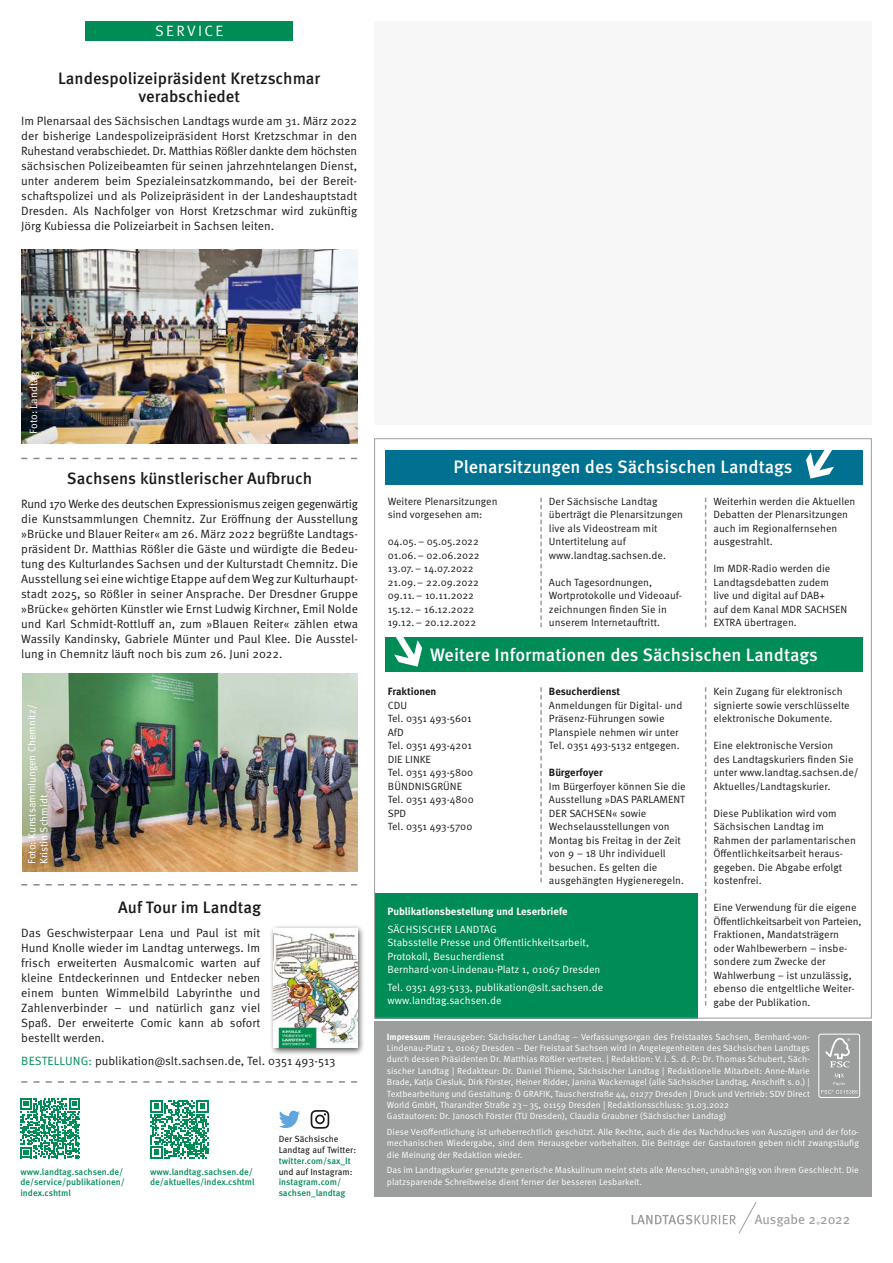
<style>
.page{position:relative;width:893px;height:1263px;background:#fff}
.page>*{position:absolute;margin:0;border:0;box-sizing:border-box;transform-origin:0 0}
.t1{font:500 18px "Meta Pro";color:#fff}
.t2{font:500 16.5px/18px "Meta Pro";color:#1a1a18;text-align:center}
.t3{font:15px "Meta Pro Norm";letter-spacing:.16em;color:#fff}
.t4{font:13.5px "Meta Pro";color:#9c9d9d}
.t5{font:12px/15px "Meta Pro Norm";color:#1a1a18;text-align:justify}
.t6{font:10.5px/13.5px "Meta Pro Norm";color:#1a1a18}
.t7{font:10.5px/12px "Meta Pro Norm";color:#fff}
.t8{font:700 10.5px "Meta Pro";color:#fff}
.t9{font:700 10.5px "Meta Pro";color:#1a1a18}
.t10{font:9px/11.4px "Meta Pro Norm";color:#fff}
.t11{font:500 9px/10.8px "Meta Pro";color:#008c57}
.t12{font:9px/10.8px "Meta Pro";color:#1a1a18}
.s1{color:#008c57}
.s2{font-family:"Meta Pro";font-weight:700}
</style>
<div class="page">
<svg style="left:279px;top:1111px;width:21px;height:17px"></svg>
<svg style="left:311px;top:1110px;width:18px;height:19px"></svg>
<svg style="left:20px;top:1098px;width:60px;height:60px"></svg>
<svg style="left:150px;top:1100px;width:59px;height:58px"></svg>
<div style="left:374px;top:1021px;width:498px;height:176px;background:#9c9d9d"></div>
<img style="left:22px;top:249px;width:335px;height:195px">
<img style="left:22px;top:674px;width:335px;height:198px">
<svg style="left:21px;top:458px;width:336px;height:1px"></svg>
<svg style="left:21px;top:884px;width:336px;height:1px"></svg>
<svg style="left:21px;top:1081px;width:336px;height:2px"></svg>
<div style="left:819px;top:1034px;width:41px;height:64px;border:1px solid #fff;border-radius:2px"></div>
<svg style="left:825px;top:1038px;width:25px;height:29px"></svg>
<svg style="left:821px;top:1074px;width:37px;height:20px"></svg>
<div style="left:269px;top:924px;width:96px;height:132px;background:#1a1a18;opacity:.75"></div>
<img style="left:273px;top:928px;width:84px;height:119px">
<svg style="left:632px;top:1202px;width:125px;height:32px"></svg>
<div style="left:375px;top:893px;width:322px;height:125px;background:#008c57"></div>
<div style="left:385px;top:637px;width:477px;height:34px;background:#008c57"></div>
<svg style="left:394px;top:637px;width:28px;height:30px"></svg>
<svg style="left:705px;top:687px;width:1px;height:319px"></svg>
<svg style="left:540px;top:687px;width:2px;height:195px"></svg>
<div style="left:385px;top:451px;width:477px;height:34px;background:#007191"></div>
<svg style="left:806px;top:450px;width:28px;height:29px"></svg>
<svg style="left:540px;top:498px;width:2px;height:129px"></svg>
<svg style="left:705px;top:498px;width:1px;height:129px"></svg>
<div style="left:374px;top:21px;width:498px;height:404px;background:#f7f7f8"></div>
<div style="left:85px;top:21px;width:208px;height:20px;background:#008c57"></div>
<h3 class="t3" style="left:155px;top:20px;width:70px">SERVICE</h3>
<h2 class="t2" style="left:58px;top:68px;width:264px">Landespolizeipräsident Kretzschmar verabschiedet</h2>
<p class="t5" style="left:21px;top:113px;width:338px">Im Plenarsaal des Sächsischen Landtags wurde am 31. März 2022 der bisherige Landespolizeipräsident Horst Kretzschmar in den Ruhestand verabschiedet. Dr. Matthias Rößler dankte dem höchsten sächsischen Polizeibeamten für seinen jahrzehntelangen Dienst, unter anderem beim Spezialeinsatzkommando, bei der Bereit&shy;schaftspolizei und als Polizeipräsident in der Landeshauptstadt Dresden. Als Nachfolger von Horst Kretzschmar wird zukünftig Jörg Kubiessa die Polizeiarbeit in Sachsen leiten.</p>
<p class="t7" style="left:27px;top:434px;width:63px;rotate:-90deg">Foto: Landtag</p>
<h2 class="t2" style="left:67px;top:468px;width:247px">Sachsens künstlerischer Aufbruch</h2>
<p class="t5" style="left:21px;top:495px;width:338px">Rund 170 Werke des deutschen Expressionismus zeigen gegenwärtig die Kunstsammlungen Chemnitz. Zur Eröffnung der Ausstellung »Brücke und Blauer Reiter« am 26. März 2022 begrüßte Landtags&shy;präsident Dr. Matthias Rößler die Gäste und würdigte die Bedeu&shy;tung des Kulturlandes Sachsen und der Kulturstadt Chemnitz. Die Ausstellung sei eine wichtige Etappe auf dem Weg zur Kulturhaupt&shy;stadt 2025, so Rößler in seiner Ansprache. Der Dresdner Gruppe »Brücke« gehörten Künstler wie Ernst Ludwig Kirchner, Emil Nolde und Karl Schmidt-Rottluff an, zum »Blauen Reiter« zählen etwa Wassily Kandinsky, Gabriele Münter und Paul Klee. Die Ausstel&shy;lung in Chemnitz läuft noch bis zum 26. Juni 2022.</p>
<p class="t7" style="left:25px;top:864px;width:161px;rotate:-90deg">Foto: Kunstsammlungen Chemnitz/<br>Kristin Schmidt</p>
<h2 class="t2" style="left:118px;top:898px;width:144px">Auf Tour im Landtag</h2>
<p class="t5" style="left:21px;top:924px;width:241px">Das Geschwisterpaar Lena und Paul ist mit Hund Knolle wieder im Landtag unterwegs. Im frisch erweiterten Ausmalcomic warten auf kleine Entdeckerinnen und Entdecker neben einem bunten Wimmelbild Labyrinthe und Zahlenverbinder – und natürlich ganz viel Spaß. Der erweiterte Comic kann ab sofort bestellt werden.</p>
<p class="t5" style="left:21px;top:1053px;width:316px"><span class="s1">BESTELLUNG:</span> publikation@slt.sachsen.de, Tel. 0351 493-513</p>
<p class="t11" style="left:20px;top:1165px;width:106px">www.landtag.sachsen.de/ de/service/publikationen/ index.cshtml</p>
<p class="t11" style="left:150px;top:1165px;width:106px">www.landtag.sachsen.de/ de/aktuelles/index.cshtml</p>
<p class="t12" style="left:279px;top:1133px;width:79px">Der Sächsische<br>Landtag auf Twitter:</p>
<p class="t11" style="left:279px;top:1155px;width:74px">twitter.com/sax_lt</p>
<p class="t12" style="left:279px;top:1165px;width:75px">und auf Instagram:</p>
<p class="t11" style="left:279px;top:1176px;width:68px">instagram.com/ sachsen_landtag</p>
<h2 class="t1" style="left:453px;top:453px;width:341px">Plenarsitzungen des Sächsischen Landtags</h2>
<p class="t6" style="left:388px;top:494px;width:111px">Weitere Plenarsitzungen sind vorgesehen am:</p>
<p class="t6" style="left:388px;top:534px;width:93px">04.05.– 05.05.2022</p>
<p class="t6" style="left:388px;top:548px;width:93px">01.06.– 02.06.2022</p>
<p class="t6" style="left:388px;top:561px;width:87px">13.07.– 14.07.2022</p>
<p class="t6" style="left:388px;top:575px;width:93px">21.09.– 22.09.2022</p>
<p class="t6" style="left:388px;top:588px;width:88px">09.11.– 10.11.2022</p>
<p class="t6" style="left:388px;top:602px;width:88px">15.12.– 16.12.2022</p>
<p class="t6" style="left:388px;top:615px;width:90px">19.12.– 20.12.2022</p>
<p class="t6" style="left:549px;top:494px;width:136px">Der Sächsische Landtag überträgt die Plenarsitzungen live als Videostream mit<br>Untertitelung auf</p>
<p class="t6" style="left:549px;top:548px;width:119px">www.landtag.sachsen.de.</p>
<p class="t6" style="left:549px;top:575px;width:135px">Auch Tagesordnungen,<br>Wortprotokolle und Videoauf&shy;zeichnungen finden Sie in unserem Internetauftritt.</p>
<p class="t6" style="left:713px;top:494px;width:143px">Weiterhin werden die Aktuellen<br>Debatten der Plenarsitzungen auch im Regionalfernsehen ausgestrahlt.</p>
<p class="t6" style="left:713px;top:561px;width:135px">Im MDR-Radio werden die<br>Landtagsdebatten zudem live und digital auf DAB+<br>auf dem Kanal MDR SACHSEN<br>EXTRA übertragen.</p>
<h1 class="t1" style="left:430px;top:641px;width:389px">Weitere Informationen des Sächsischen Landtags</h1>
<h3 class="t9" style="left:388px;top:683px;width:50px">Fraktionen</h3>
<p class="t6" style="left:388px;top:698px;width:85px">CDU<br>Tel. 0351 493-5601</p>
<p class="t6" style="left:388px;top:725px;width:86px">AfD<br>Tel. 0351 493-4201</p>
<p class="t6" style="left:388px;top:752px;width:87px">DIE LINKE<br>Tel. 0351 493-5800</p>
<p class="t6" style="left:388px;top:779px;width:87px">BÜNDNISGRÜNE<br>Tel. 0351 493-4800</p>
<p class="t6" style="left:388px;top:806px;width:86px">SPD<br>Tel. 0351 493-5700</p>
<h3 class="t9" style="left:549px;top:683px;width:73px">Besucherdienst</h3>
<p class="t6" style="left:549px;top:698px;width:135px">Anmeldungen für Digital- und<br>Präsenz-Führungen sowie<br>Planspiele nehmen wir unter<br>Tel. 0351 493-5132 entgegen.</p>
<h3 class="t9" style="left:549px;top:764px;width:55px">Bürgerfoyer</h3>
<p class="t6" style="left:549px;top:779px;width:138px">Im Bürgerfoyer können Sie die<br>Ausstellung »DAS PARLAMENT<br>DER SACHSEN« sowie<br>Wechselausstellungen von<br>Montag bis Freitag in der Zeit von 9 – 18 Uhr individuell besuchen. Es gelten die ausgehängten Hygieneregeln.</p>
<h3 class="t8" style="left:387px;top:903px;width:182px">Publikationsbestellung und Leserbriefe</h3>
<p class="t7" style="left:387px;top:922px;width:111px">SÄCHSISCHER LANDTAG</p>
<p class="t7" style="left:387px;top:935px;width:203px;line-height:13.5px">Stabsstelle Presse und Öffentlichkeitsarbeit,<br>Protokoll, Besucherdienst</p>
<p class="t7" style="left:387px;top:963px;width:215px">Bernhard-von-Lindenau-Platz 1, 01067 Dresden</p>
<p class="t7" style="left:387px;top:981px;width:217px">Tel. 0351 493-5133, publikation@slt.sachsen.de</p>
<p class="t7" style="left:387px;top:994px;width:116px">www.landtag.sachsen.de</p>
<p class="t6" style="left:713px;top:684px;width:138px">Kein Zugang für elektronisch signierte sowie verschlüsselte elektronische Dokumente.</p>
<p class="t6" style="left:713px;top:738px;width:147px">Eine elektronische Version<br>des Landtagskuriers finden Sie unter www.landtag.sachsen.de/</p>
<p class="t6" style="left:713px;top:779px;width:119px">Aktuelles/Landtagskurier.</p>
<p class="t6" style="left:713px;top:806px;width:144px">Diese Publikation wird vom<br>Sächsischen Landtag im<br>Rahmen der parlamentarischen<br>Öffentlichkeitsarbeit heraus&shy;gegeben. Die Abgabe erfolgt kostenfrei.</p>
<p class="t6" style="left:713px;top:900px;width:149px">Eine Verwendung für die eigene<br>Öffentlichkeitsarbeit von Parteien,<br>Fraktionen, Mandatsträgern oder Wahlbewerbern – insbe&shy;sondere zum Zwecke der<br>Wahlwerbung – ist unzulässig, ebenso die entgeltliche Weiter&shy;gabe der Publikation.</p>
<p class="t10" style="left:387px;top:1030px;width:424px"><span class="s2">Impressum</span> Herausgeber: Sächsischer Landtag – Verfassungsorgan des Freistaates Sachsen, Bernhard--von-Lindenau-Platz 1, 01067 Dresden – Der Freistaat Sachsen wird in Angelegenheiten des Sächsischen Landtags durch dessen Präsidenten Dr. Matthias Rößler vertreten. | Redaktion: V. i. S. d. P.: Dr. Thomas Schubert, Säch&shy;sischer Landtag | Redakteur: Dr. Daniel Thieme, Sächsischer Landtag | Redaktionelle Mitarbeit: Anne-Marie Brade, Katja Ciesluk, Dirk Förster, Heiner Ridder, Janina Wackernagel (alle Sächsischer Landtag, Anschrift s.o.) | Textbearbeitung und Gestaltung: Ö GRAFIK, Tauscherstraße 44, 01277 Dresden | Druck und Vertrieb: SDV Direct World GmbH, Tharandter Straße 23–35, 01159 Dresden | Redaktionsschluss: 31.03.2022</p>
<p class="t10" style="left:387px;top:1110px;width:341px">Gastautoren: Dr. Janosch Förster (TU Dresden), Claudia Graubner (Sächsischer Landtag)</p>
<p class="t10" style="left:387px;top:1125px;width:474px;text-align:justify">Diese Veröffentlichung ist urheberrechtlich geschützt. Alle Rechte, auch die des Nachdruckes von Auszügen und der foto&shy;mechanischen Wiedergabe, sind dem Herausgeber vorbehalten. Die Beiträge der Gastautoren geben nicht zwangsläufig die Meinung der Redaktion wieder.</p>
<p class="t10" style="left:387px;top:1164px;width:473px">Das im Landtagskurier genutzte generische Maskulinum meint stets alle Menschen, unabhängig von ihrem Geschlecht. Die platzsparende Schreibweise dient ferner der besseren Lesbarkeit.</p>
<p class="t4" style="left:755px;top:1209px;width:97px">Ausgabe 2 2022</p>
<p class="t4" style="left:816px;top:1217px;width:6px">˚</p>
</div>
